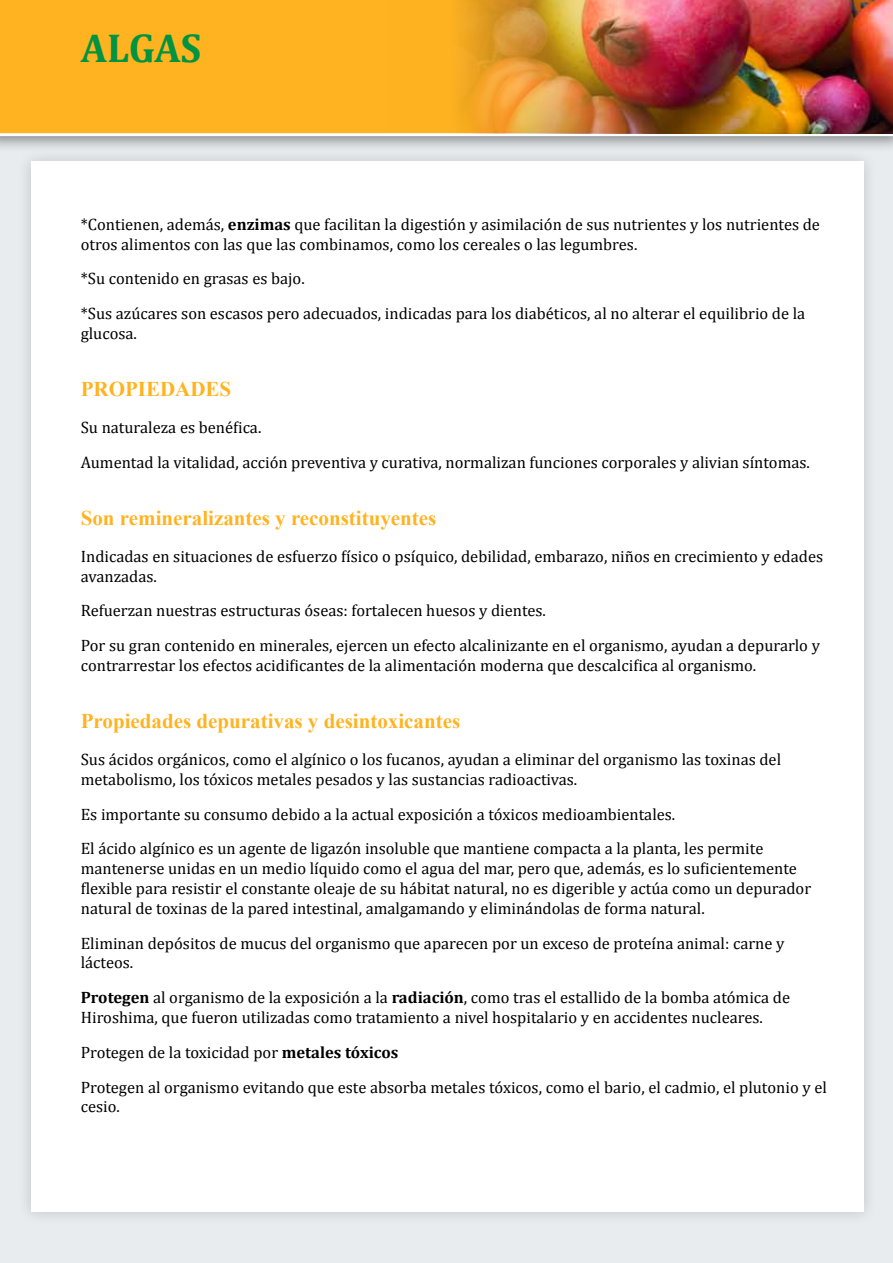
<style>
.page{position:relative;width:893px;height:1263px;background:#fff}
.page>*{position:absolute;margin:0;border:0;box-sizing:border-box;transform-origin:0 0}
.t1{font:700 40.5px "Cambria";letter-spacing:-.01em;color:#009341}
.t2{font:700 21px "Times New Roman";color:#ffb320}
.t3{font:16.5px/19.8px "Cambria";color:#000}
.s1{font-weight:700}
</style>
<div class="page">
<div style="left:0;top:96px;width:893px;height:1167px;background:#e8ecee"></div>
<div style="left:17px;top:147px;width:860px;height:1079px;background:#e0e4e6"></div>
<div style="left:31px;top:162px;width:832px;height:1050px;background:#fff"></div>
<div style="left:0;top:0;width:893px;height:153px;background:#000;opacity:.5"></div>
<div style="left:0;top:0;width:893px;height:136px;background:#ffb320"></div>
<img style="left:386px;top:0;width:507px;height:133px">
<h1 class="t1" style="left:81px;top:23px;width:122px">ALGAS</h1>
<p class="t3" style="left:81px;top:214px;width:741px">*Contienen, además, <span class="s1">enzimas</span> que facilitan la digestión y asimilación de sus nutrientes y los nutrientes de otros alimentos con las que las combinamos, como los cereales o las legumbres.</p>
<p class="t3" style="left:81px;top:261px;width:726px;line-height:34.8px">*Su contenido en grasas es bajo.<br>*Sus azúcares son escasos pero adecuados, indicadas para los diabéticos, al no alterar el equilibrio de la</p>
<p class="t3" style="left:81px;top:323px;width:58px">glucosa.</p>
<p class="t2" style="left:81px;top:375px;width:139px">Propiedades</p>
<p class="t3" style="left:81px;top:410px;width:731px;line-height:34.8px">Su naturaleza es benéfica.<br>Aumentad la vitalidad, acción preventiva y curativa, normalizan funciones corporales y alivian síntomas.</p>
<p class="t2" style="left:81px;top:503px;width:357px">Son remineralizantes y reconstituyentes</p>
<p class="t3" style="left:81px;top:546px;width:744px">Indicadas en situaciones de esfuerzo físico o psíquico, debilidad, embarazo, niños en crecimiento y edades avanzadas.</p>
<p class="t3" style="left:81px;top:593px;width:741px;line-height:34.8px">Refuerzan nuestras estructuras óseas: fortalecen huesos y dientes.<br>Por su gran contenido en minerales, ejercen un efecto alcalinizante en el organismo, ayudan a depurarlo y</p>
<p class="t3" style="left:81px;top:655px;width:677px">contrarrestar los efectos acidificantes de la alimentación moderna que descalcifica al organismo.</p>
<p class="t2" style="left:81px;top:707px;width:381px">Propiedades depurativas y desintoxicantes</p>
<p class="t3" style="left:81px;top:749px;width:702px">Sus ácidos orgánicos, como el algínico o los fucanos, ayudan a eliminar del organismo las toxinas del metabolismo, los tóxicos metales pesados y las sustancias radioactivas.</p>
<p class="t3" style="left:81px;top:796px;width:684px;line-height:34.8px">Es importante su consumo debido a la actual exposición a tóxicos medioambientales.<br>El ácido algínico es un agente de ligazón insoluble que mantiene compacta a la planta, les permite</p>
<p class="t3" style="left:81px;top:859px;width:732px">mantenerse unidas en un medio líquido como el agua del mar, pero que, además, es lo suficientemente flexible para resistir el constante oleaje de su hábitat natural, no es digerible y actúa como un depurador natural de toxinas de la pared intestinal, amalgamando y eliminándolas de forma natural.</p>
<p class="t3" style="left:81px;top:933px;width:705px">Eliminan depósitos de mucus del organismo que aparecen por un exceso de proteína animal: carne y lácteos.</p>
<p class="t3" style="left:81px;top:988px;width:711px"><span class="s1">Protegen</span> al organismo de la exposición a la <span class="s1">radiación</span>, como tras el estallido de la bomba atómica de<br>Hiroshima, que fueron utilizadas como tratamiento a nivel hospitalario y en accidentes nucleares.</p>
<p class="t3" style="left:81px;top:1035px;width:748px;line-height:34.8px">Protegen de la toxicidad por <span class="s1">metales tóxicos<br></span>Protegen al organismo evitando que este absorba metales tóxicos, como el bario, el cadmio, el plutonio y el</p>
<p class="t3" style="left:81px;top:1097px;width:41px">cesio.</p>
</div>
